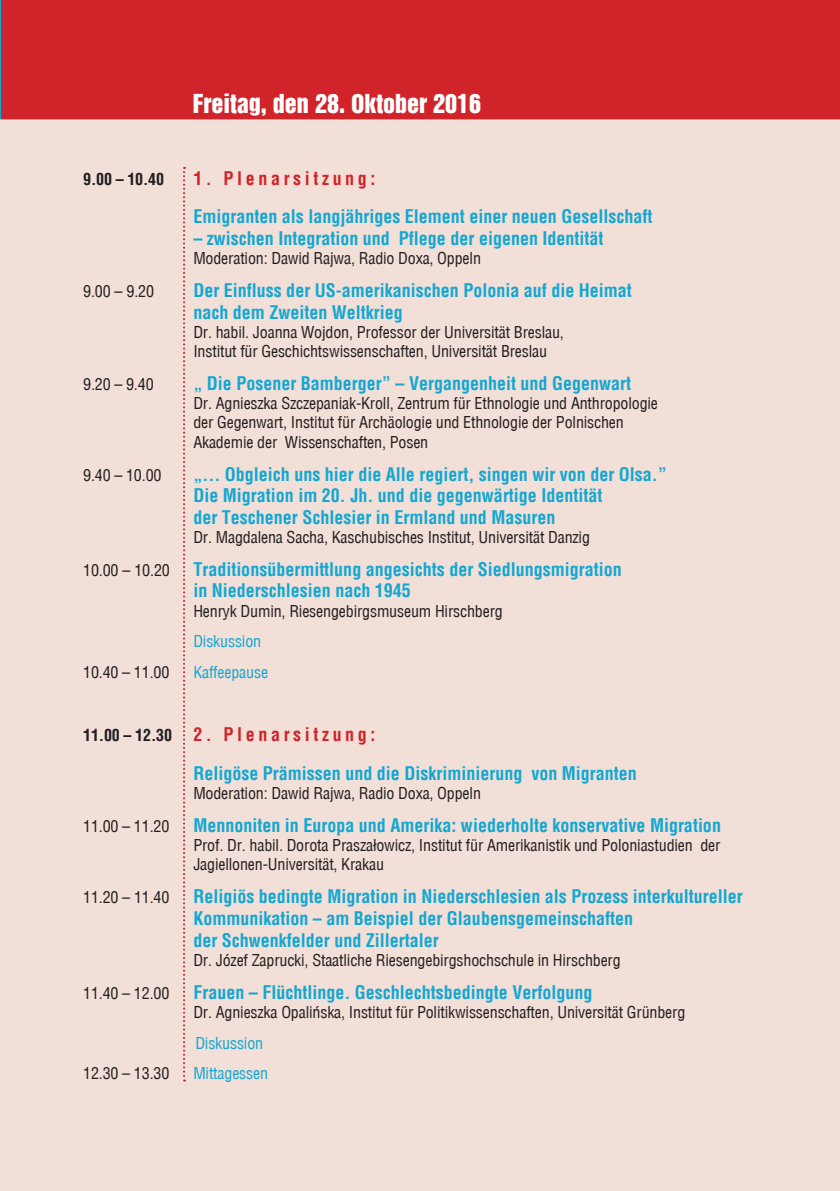
<style>
.page{position:relative;width:840px;height:1191px;background:#fff}
.page>*{position:absolute;margin:0;border:0;box-sizing:border-box;transform-origin:0 0}
.t1{font:24px "Switzerland Inserat";color:#fff}
.t2{font:700 18px/21.6px "Switzerland Condensed";color:#13a7d2}
.t3{font:700 18px "Switzerland Condensed";color:#d1232a}
.t4{font:16px/19.2px "Switzerland Condensed";letter-spacing:-.01em;color:#231f20}
.t5{font:16px "Switzerland Condensed";letter-spacing:-.01em;color:#13a7d2}
.t6{font:700 16px "Switzerland Condensed";color:#231f20}
.s1{font-size:16px;color:#231f20}
.s2{color:#d1232a}
</style>
<div class="page">
<div style="left:0;top:40px;width:839px;height:1151px;background:#f2dfd7"></div>
<svg style="left:183px;top:167px;width:2px;height:914px"></svg>
<div style="left:0;top:0;width:839px;height:119px;background:#d1232a"></div>
<hr style="left:0;top:0;width:1px;height:118px;background:#13a7d2">
<h1 class="t1" style="left:193px;top:89px;width:289px">Freitag, den 28. Oktober 2016</h1>
<p class="t6" style="left:83px;top:169px;width:82px">9.00 – 10.40</p>
<p class="t3" style="left:193px;top:167px;width:183px">1. Plenarsitzung:</p>
<p class="t2" style="left:193px;top:206px;width:460px">Emigranten als langjähriges Element einer neuen Gesellschaft</p>
<p class="t2" style="left:193px;top:227px;width:411px">– zwischen Integration und Pflege der eigenen Identität</p>
<p class="t4" style="left:193px;top:248px;width:289px">Moderation: Dawid Rajwa, Radio Doxa, Oppeln</p>
<p class="t4" style="left:83px;top:281px;width:72px">9.00 – 9.20</p>
<p class="t2" style="left:193px;top:279px;width:440px">Der Einfluss der US-amerikanischen Polonia auf die Heimat nach dem Zweiten Weltkrieg</p>
<p class="t4" style="left:193px;top:322px;width:372px">Dr. habil. Joanna Wojdon, Professor der Universität Breslau,<br>Institut für Geschichtswissenschaften, Universität Breslau</p>
<p class="t4" style="left:83px;top:374px;width:72px">9.20 – 9.40</p>
<p class="t2" style="left:193px;top:372px;width:439px">„ Die Posener Bamberger” – Vergangenheit und Gegenwart</p>
<p class="t4" style="left:193px;top:394px;width:466px">Dr. Agnieszka Szczepaniak-Kroll, Zentrum für Ethnologie und Anthropologie der Gegenwart, Institut für Archäologie und Ethnologie der Polnischen<br>Akademie der Wissenschaften, Posen</p>
<p class="t4" style="left:83px;top:465px;width:80px">9.40 – 10.00</p>
<p class="t2" style="left:193px;top:463px;width:475px">„… Obgleich uns hier die Alle regiert, singen wir von der Olsa.”<br>Die Migration im 20. Jh. und die gegenwärtige Identität<br>der Teschener Schlesier in Ermland und Masuren</p>
<p class="t4" style="left:193px;top:527px;width:398px">Dr. Magdalena Sacha, Kaschubisches Institut, Universität Danzig</p>
<p class="t4" style="left:83px;top:560px;width:88px">10.00 – 10.20</p>
<p class="t2" style="left:193px;top:558px;width:430px">Traditionsübermittlung angesichts der Siedlungsmigration in Niederschlesien nach 1945</p>
<p class="t4" style="left:193px;top:601px;width:311px">Henryk Dumin, Riesengebirgsmuseum Hirschberg</p>
<p class="t5" style="left:193px;top:632px;width:69px">Diskussion</p>
<p class="t4" style="left:83px;top:662px;width:88px">10.40 – 11.00</p>
<p class="t5" style="left:193px;top:662px;width:76px">Kaffeepause</p>
<p class="t2" style="left:193px;top:715px;width:445px;line-height:38.6px;text-indent:-110px"><span class="s1">11.00 – 12.30</span> <span class="s2">2. Plenarsitzung:<br></span>Religöse Prämissen und die Diskriminierung von Migranten</p>
<p class="t4" style="left:193px;top:783px;width:289px">Moderation: Dawid Rajwa, Radio Doxa, Oppeln</p>
<p class="t4" style="left:83px;top:816px;width:88px">11.00 – 11.20</p>
<p class="t2" style="left:193px;top:814px;width:529px">Mennoniten in Europa und Amerika: wiederholte konservative Migration</p>
<p class="t4" style="left:193px;top:836px;width:528px">Prof. Dr. habil. Dorota Praszałowicz, Institut für Amerikanistik und Poloniastudien der<br>Jagiellonen-Universität, Krakau</p>
<p class="t4" style="left:83px;top:888px;width:88px">11.20 – 11.40</p>
<p class="t2" style="left:193px;top:886px;width:550px">Religiös bedingte Migration in Niederschlesien als Prozess interkultureller<br>Kommunikation – am Beispiel der Glaubensgemeinschaften<br>der Schwenkfelder und Zillertaler</p>
<p class="t4" style="left:193px;top:950px;width:428px">Dr. Józef Zaprucki, Staatliche Riesengebirgshochschule in Hirschberg</p>
<p class="t4" style="left:83px;top:983px;width:88px">11.40 – 12.00</p>
<p class="t2" style="left:193px;top:981px;width:400px">Frauen – Flüchtlinge. Geschlechtsbedingte Verfolgung</p>
<p class="t4" style="left:193px;top:1002px;width:493px">Dr. Agnieszka Opalińska, Institut für Politikwissenschaften, Universität Grünberg</p>
<p class="t5" style="left:195px;top:1033px;width:69px">Diskussion</p>
<p class="t4" style="left:83px;top:1063px;width:88px">12.30 – 13.30</p>
<p class="t5" style="left:193px;top:1064px;width:76px">Mittagessen</p>
</div>
